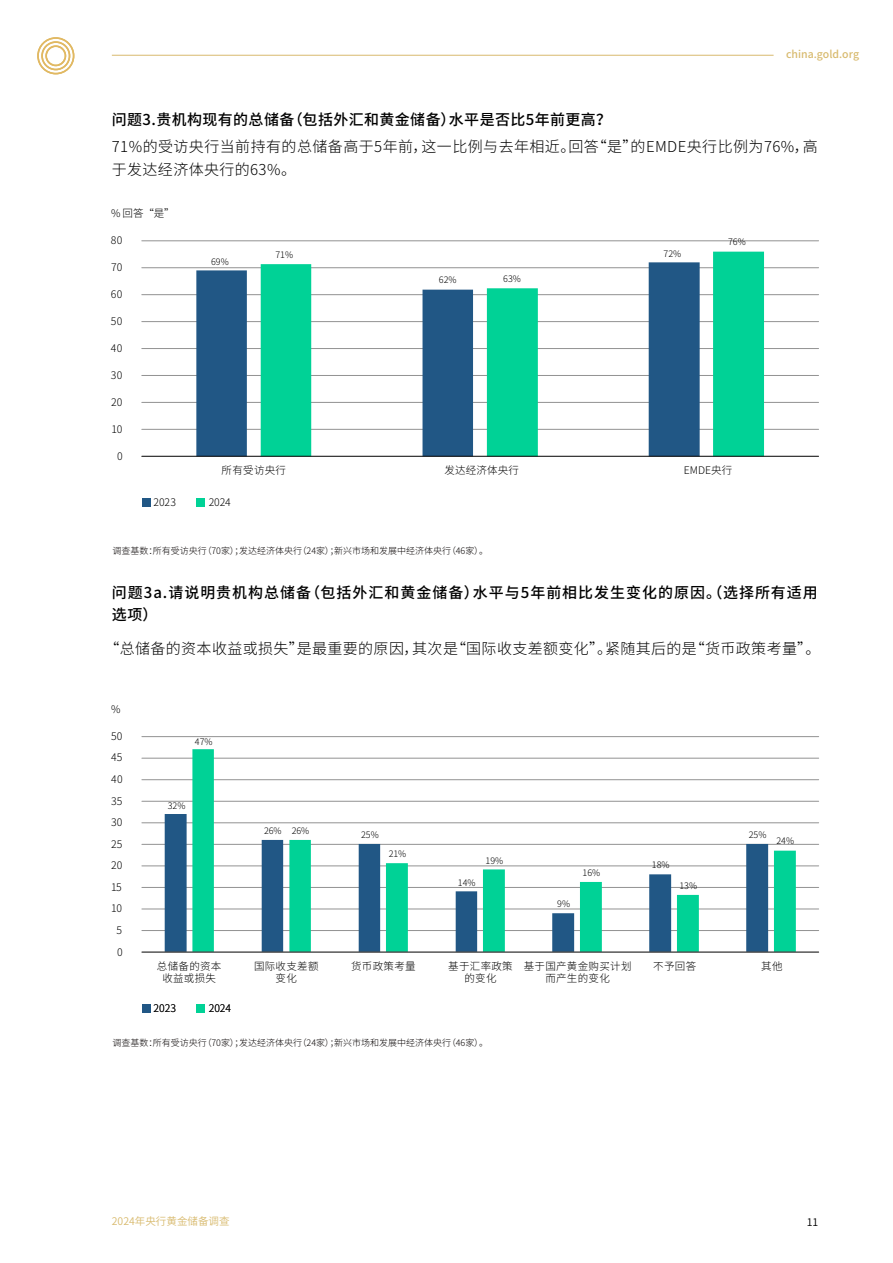
<style>
.page{position:relative;width:893px;height:1263px;background:#fff}
.page>*{position:absolute;margin:0;border:0;box-sizing:border-box;transform-origin:0 0}
.t1{font:300 15px/22.5px "Source Han Sans CN";letter-spacing:.025em;color:#000}
.t2{font:500 15px/22.5px "Source Han Sans CN";letter-spacing:.065em;color:#000}
.t3{font:500 15px "Source Han Sans CN";letter-spacing:.025em;color:#000}
.t4{font:300 10.5px/12.6px "Source Han Sans CN";letter-spacing:.03em;color:#000;text-align:center}
.t5{font:500 10.5px "Source Han Sans CN";color:#d8ba6e}
.t6{font:10.5px "Source Han Sans CN";color:#d8ba6e}
.t7{font:10.5px "Source Han Sans CN";color:#000}
.t8{font:300 9px "Source Han Sans CN";color:#060001}
.t9{font:300 9px "Source Han Sans CN";color:#000}
</style>
<div class="page">
<hr style="left:112px;top:55px;width:662px;height:1px;background:#d8ba6e">
<svg style="left:37px;top:37px;width:37px;height:37px"></svg>
<hr style="left:142px;top:736px;width:677px;height:1px;background:#929292">
<hr style="left:142px;top:844px;width:677px;height:1px;background:#929292">
<hr style="left:142px;top:801px;width:677px;height:1px;background:#929292">
<hr style="left:142px;top:779px;width:677px;height:1px;background:#929292">
<hr style="left:142px;top:758px;width:677px;height:1px;background:#929292">
<hr style="left:142px;top:887px;width:677px;height:1px;background:#929292">
<hr style="left:142px;top:930px;width:677px;height:1px;background:#929292">
<hr style="left:142px;top:822px;width:677px;height:1px;background:#929292">
<hr style="left:142px;top:866px;width:677px;height:1px;background:#929292">
<hr style="left:142px;top:909px;width:677px;height:1px;background:#929292">
<svg style="left:165px;top:814px;width:27px;height:138px;fill:#215785"></svg>
<svg style="left:192px;top:749px;width:604px;height:203px"></svg>
<hr style="left:142px;top:952px;width:677px;height:1px;background:#000">
<div style="left:142px;top:1004px;width:8px;height:9px;background:#215785"></div>
<div style="left:197px;top:1004px;width:8px;height:9px;background:#00d296"></div>
<hr style="left:142px;top:241px;width:677px;height:1px;background:#929292">
<hr style="left:142px;top:321px;width:677px;height:1px;background:#929292">
<hr style="left:142px;top:267px;width:677px;height:1px;background:#929292">
<hr style="left:142px;top:375px;width:677px;height:1px;background:#929292">
<hr style="left:142px;top:429px;width:677px;height:1px;background:#929292">
<hr style="left:142px;top:294px;width:677px;height:1px;background:#929292">
<hr style="left:142px;top:348px;width:677px;height:1px;background:#929292">
<hr style="left:142px;top:402px;width:677px;height:1px;background:#929292">
<div style="left:142px;top:499px;width:8px;height:8px;background:#215785"></div>
<div style="left:197px;top:499px;width:8px;height:8px;background:#00d296"></div>
<svg style="left:196px;top:264px;width:65px;height:192px;fill:#215785"></svg>
<svg style="left:261px;top:252px;width:503px;height:204px"></svg>
<hr style="left:142px;top:456px;width:677px;height:1px;background:#000">
<p class="t5" style="left:786px;top:48px;width:74px">china.gold.org</p>
<h1 class="t3" style="left:112px;top:111px;width:501px">问题3.贵机构现有的总储备（包括外汇和黄金储备）水平是否比5年前更高？</h1>
<h1 class="t1" style="left:112px;top:136px;width:707px">71%的受访央行当前持有的总储备高于5年前，这一比例与去年相近。回答“是”的EMDE央行比例为76%，高于发达经济体央行的63%。</h1>
<p class="t4" style="left:111px;top:208px;width:65px">% 回答“是”</p>
<p class="t4" style="left:111px;top:234px;width:13px">80</p>
<p class="t4" style="left:111px;top:261px;width:13px">70</p>
<p class="t4" style="left:111px;top:288px;width:13px">60</p>
<p class="t4" style="left:111px;top:315px;width:13px">50</p>
<p class="t4" style="left:111px;top:342px;width:13px">40</p>
<p class="t4" style="left:111px;top:369px;width:13px">30</p>
<p class="t4" style="left:111px;top:396px;width:13px">20</p>
<p class="t4" style="left:111px;top:423px;width:12px">10</p>
<p class="t4" style="left:117px;top:450px;width:7px">0</p>
<p class="t9" style="left:211px;top:256px;width:19px">69%</p>
<p class="t9" style="left:275px;top:249px;width:19px">71%</p>
<p class="t9" style="left:664px;top:248px;width:19px">72%</p>
<p class="t9" style="left:503px;top:274px;width:19px">63%</p>
<p class="t9" style="left:439px;top:275px;width:19px">62%</p>
<p class="t9" style="left:728px;top:237px;width:19px">76%</p>
<p class="t4" style="left:222px;top:464px;width:66px">所有受访央行</p>
<p class="t4" style="left:444px;top:464px;width:76px">发达经济体央行</p>
<p class="t4" style="left:684px;top:464px;width:50px">EMDE央行</p>
<p class="t4" style="left:153px;top:496px;width:24px">2023</p>
<p class="t4" style="left:209px;top:496px;width:24px">2024</p>
<p class="t8" style="left:112px;top:545px;width:377px">调查基数：所有受访央行（70家）；发达经济体央行（24家）；新兴市场和发展中经济体央行（46家）。</p>
<h1 class="t2" style="left:112px;top:581px;width:708px">问题3a.请说明贵机构总储备（包括外汇和黄金储备）水平与5年前相比发生变化的原因。（选择所有适用选项）</h1>
<h1 class="t1" style="left:105px;top:637px;width:717px">“总储备的资本收益或损失”是最重要的原因，其次是“国际收支差额变化”。紧随其后的是“货币政策考量”。</h1>
<p class="t4" style="left:111px;top:703px;width:11px">%</p>
<p class="t4" style="left:111px;top:725px;width:13px;line-height:21.6px;text-align:left">50<br>45</p>
<p class="t4" style="left:111px;top:773px;width:13px">40</p>
<p class="t4" style="left:111px;top:790px;width:13px;line-height:21.6px;text-align:left">35<br>30</p>
<p class="t4" style="left:111px;top:838px;width:13px">25</p>
<p class="t4" style="left:111px;top:859px;width:13px">20</p>
<p class="t4" style="left:111px;top:876px;width:12px;line-height:21.6px;text-align:left">15<br>10</p>
<p class="t4" style="left:117px;top:924px;width:7px">5</p>
<p class="t4" style="left:117px;top:946px;width:7px">0</p>
<p class="t9" style="left:195px;top:736px;width:19px">47%</p>
<p class="t9" style="left:168px;top:801px;width:19px">32%</p>
<p class="t9" style="left:264px;top:825px;width:19px">26%</p>
<p class="t9" style="left:292px;top:825px;width:19px">26%</p>
<p class="t9" style="left:361px;top:830px;width:19px">25%</p>
<p class="t9" style="left:389px;top:848px;width:19px">21%</p>
<p class="t9" style="left:458px;top:877px;width:19px">14%</p>
<p class="t9" style="left:486px;top:855px;width:19px">19%</p>
<p class="t9" style="left:557px;top:899px;width:14px">9%</p>
<p class="t9" style="left:582px;top:868px;width:19px">16%</p>
<p class="t9" style="left:652px;top:860px;width:19px">18%</p>
<p class="t9" style="left:679px;top:880px;width:19px">13%</p>
<p class="t9" style="left:749px;top:830px;width:19px">25%</p>
<p class="t9" style="left:776px;top:836px;width:19px">24%</p>
<p class="t4" style="left:157px;top:960px;width:66px">总储备的资本收益或损失</p>
<p class="t4" style="left:254px;top:960px;width:66px">国际收支差额变化</p>
<p class="t4" style="left:351px;top:960px;width:66px">货币政策考量</p>
<p class="t4" style="left:448px;top:960px;width:66px">基于汇率政策的变化</p>
<p class="t4" style="left:524px;top:960px;width:109px">基于国产黄金购买计划而产生的变化</p>
<p class="t4" style="left:653px;top:960px;width:44px">不予回答</p>
<p class="t4" style="left:761px;top:960px;width:23px">其他</p>
<p class="t4" style="left:154px;top:1002px;width:24px">2023</p>
<p class="t4" style="left:209px;top:1002px;width:24px">2024</p>
<p class="t8" style="left:112px;top:1038px;width:377px">调查基数：所有受访央行（70家）；发达经济体央行（24家）；新兴市场和发展中经济体央行（46家）。</p>
<p class="t6" style="left:112px;top:1215px;width:119px">2024年央行黄金储备调查</p>
<p class="t7" style="left:807px;top:1216px;width:13px">11</p>
</div>
